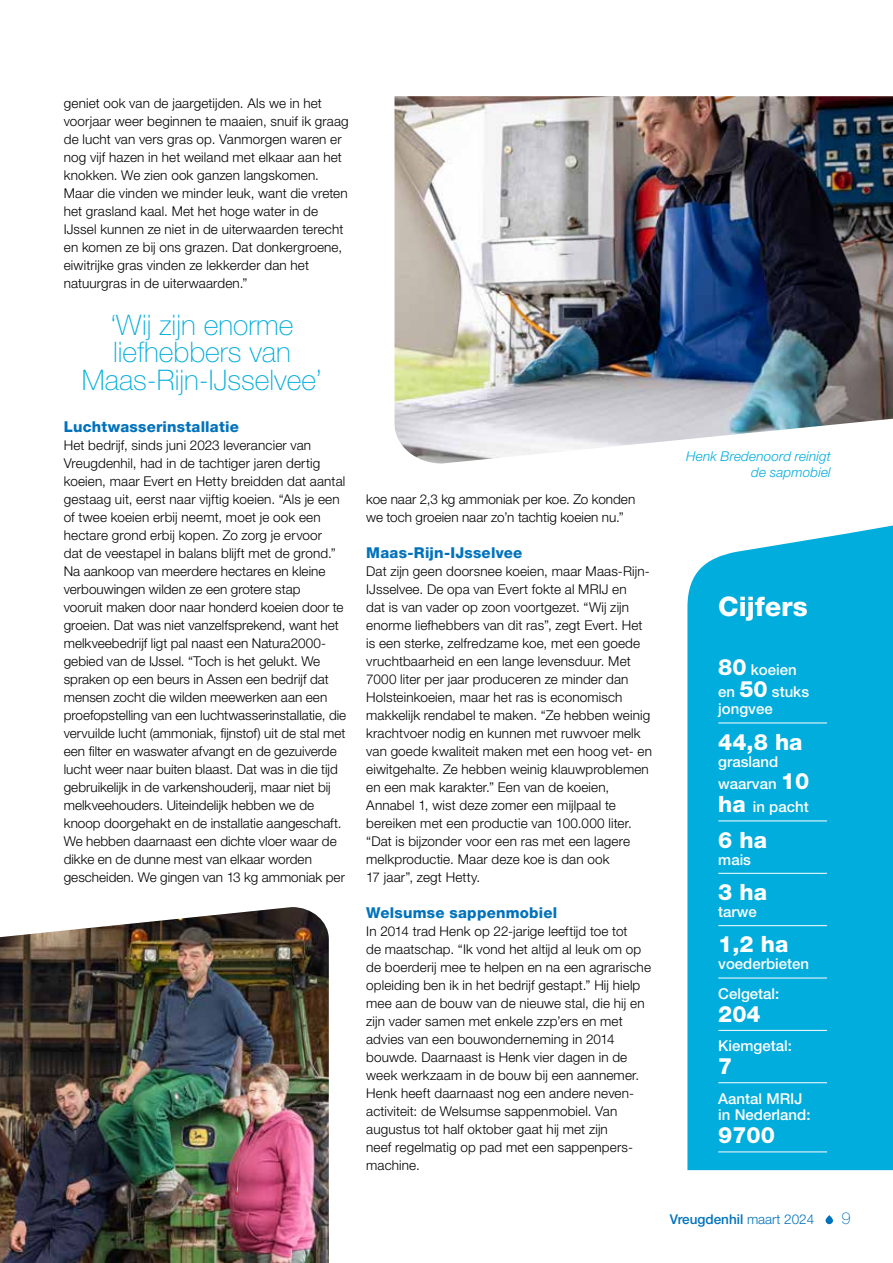
<style>
.page{position:relative;width:893px;height:1263px;background:#fff}
.page>*{position:absolute;margin:0;border:0;box-sizing:border-box;transform-origin:0 0}
.t1{font:100 28.35px/27.5px "Helvetica Neue LT Std";color:#00addc;text-align:center}
.t2{font:800 27px "Helvetica Neue LT Std";color:#fff}
.t3{font:800 22.5px "Helvetica Neue LT Std";color:#fff}
.t4{font:100 16.5px "Helvetica Neue LT Std";color:#0072bc}
.t5{font:500 15px/22.8px "Helvetica Neue LT Std";color:#fff}
.t6{font:800 15px "Helvetica Neue LT Std";letter-spacing:.015em;color:#0072bc}
.t7{font:300 13.5px/18px "Helvetica Neue LT Std";letter-spacing:.01em;color:#000}
.t8{font:italic 300 13.5px/16.5px "Helvetica Neue LT Std";letter-spacing:.01em;color:#00addc;text-align:right}
.t9{font:500 13.5px "Helvetica Neue LT Std";color:#0072bc}
.s1{font-weight:800;font-size:22.5px}
.s2{font-weight:300}
</style>
<div class="page">
<svg style="left:825px;top:1215px;width:8px;height:9px"></svg>
<div style="left:687px;top:525px;width:206px;height:645px;background:#00addc"></div>
<hr style="left:718px;top:723px;width:109px;height:1px;background:#fff">
<hr style="left:718px;top:821px;width:109px;height:1px;background:#fff">
<hr style="left:718px;top:873px;width:109px;height:1px;background:#fff">
<hr style="left:718px;top:925px;width:109px;height:1px;background:#fff">
<hr style="left:718px;top:978px;width:109px;height:1px;background:#fff">
<hr style="left:718px;top:1030px;width:109px;height:1px;background:#fff">
<hr style="left:718px;top:1082px;width:109px;height:1px;background:#fff">
<hr style="left:718px;top:1152px;width:109px;height:1px;background:#fff">
<img style="left:0;top:907px;width:329px;height:356px">
<img style="left:394px;top:96px;width:499px;height:367px">
<p class="t7" style="left:64px;top:94px;width:287px">geniet ook van de jaargetijden. Als we in het voorjaar weer beginnen te maaien, snuif ik graag de lucht van vers gras op. Vanmorgen waren er nog vijf hazen in het weiland met elkaar aan het knokken. We zien ook ganzen langskomen.<br>Maar die vinden we minder leuk, want die vreten het grasland kaal. Met het hoge water in de IJssel kunnen ze niet in de uiterwaarden terecht en komen ze bij ons grazen. Dat donkergroene, eiwitrijke gras vinden ze lekkerder dan het natuurgras in de uiterwaarden.”</p>
<h1 class="t1" style="left:82px;top:311px;width:242px">‘Wij zijn enorme liefhebbers van<br>Maas-Rijn-IJsselvee’</h1>
<p class="t6" style="left:64px;top:418px;width:177px">Luchtwasserinstallatie</p>
<p class="t7" style="left:64px;top:436px;width:284px">Het bedrijf, sinds juni 2023 leverancier van Vreugdenhil, had in de tachtiger jaren dertig koeien, maar Evert en Hetty breidden dat aantal gestaag uit, eerst naar vijftig koeien. “Als je een of twee koeien erbij neemt, moet je ook een hectare grond erbij kopen. Zo zorg je ervoor<br>dat de veestapel in balans blijft met de grond.” Na aankoop van meerdere hectares en kleine verbouwingen wilden ze een grotere stap<br>vooruit maken door naar honderd koeien door te groeien. Dat was niet vanzelfsprekend, want het melkveebedrijf ligt pal naast een Natura2000- gebied van de IJssel. “Toch is het gelukt. We spraken op een beurs in Assen een bedrijf dat mensen zocht die wilden meewerken aan een proefopstelling van een luchtwasserinstallatie, die vervuilde lucht (ammoniak, fijnstof) uit de stal met een filter en waswater afvangt en de gezuiverde lucht weer naar buiten blaast. Dat was in die tijd gebruikelijk in de varkenshouderij, maar niet bij melkveehouders. Uiteindelijk hebben we de knoop doorgehakt en de installatie aangeschaft.<br>We hebben daarnaast een dichte vloer waar de dikke en de dunne mest van elkaar worden gescheiden. We gingen van 13 kg ammoniak per</p>
<p class="t7" style="left:366px;top:490px;width:270px">koe naar 2,3 kg ammoniak per koe. Zo konden we toch groeien naar zo’n tachtig koeien nu.”</p>
<p class="t6" style="left:366px;top:544px;width:158px">Maas-Rijn-IJsselvee</p>
<p class="t7" style="left:366px;top:562px;width:287px">Dat zijn geen doorsnee koeien, maar Maas-Rijn-IJsselvee. De opa van Evert fokte al MRIJ en<br>dat is van vader op zoon voortgezet. “Wij zijn enorme liefhebbers van dit ras”, zegt Evert. Het is een sterke, zelfredzame koe, met een goede vruchtbaarheid en een lange levensduur. Met 7000 liter per jaar produceren ze minder dan Holsteinkoeien, maar het ras is economisch makkelijk rendabel te maken. “Ze hebben weinig krachtvoer nodig en kunnen met ruwvoer melk van goede kwaliteit maken met een hoog vet- en eiwitgehalte. Ze hebben weinig klauwproblemen en een mak karakter.” Een van de koeien, Annabel 1, wist deze zomer een mijlpaal te bereiken met een productie van 100.000 liter. “Dat is bijzonder voor een ras met een lagere melkproductie. Maar deze koe is dan ook<br>17 jaar”, zegt Hetty.</p>
<p class="t6" style="left:366px;top:904px;width:193px">Welsumse sappenmobiel</p>
<p class="t7" style="left:366px;top:922px;width:286px">In 2014 trad Henk op 22-jarige leeftijd toe tot<br>de maatschap. “Ik vond het altijd al leuk om op de boerderij mee te helpen en na een agrarische opleiding ben ik in het bedrijf gestapt.” Hij hielp mee aan de bouw van de nieuwe stal, die hij en zijn vader samen met enkele zzp’ers en met advies van een bouwonderneming in 2014 bouwde. Daarnaast is Henk vier dagen in de week werkzaam in de bouw bij een aannemer.<br>Henk heeft daarnaast nog een andere neven&shy;activiteit: de Welsumse sappenmobiel. Van augustus tot half oktober gaat hij met zijn<br>neef regelmatig op pad met een sappenpers&shy;machine.</p>
<p class="t8" style="left:686px;top:447px;width:146px">Henk Bredenoord reinigt de sapmobiel</p>
<h2 class="t2" style="left:718px;top:591px;width:91px">Cijfers</h2>
<p class="t5" style="left:718px;top:658px;width:92px"><span class="s1">80</span> koeien en <span class="s1">50</span> stuks</p>
<p class="t5" style="left:718px;top:697px;width:56px">jongvee</p>
<h3 class="t3" style="left:718px;top:728px;width:86px">44,8 ha</h3>
<p class="t5" style="left:718px;top:750px;width:92px">grasland waarvan <span class="s1">10 ha</span> in pacht</p>
<h3 class="t3" style="left:718px;top:826px;width:50px">6 ha</h3>
<p class="t5" style="left:718px;top:848px;width:34px">mais</p>
<h3 class="t3" style="left:718px;top:879px;width:50px">3 ha</h3>
<p class="t5" style="left:718px;top:900px;width:40px">tarwe</p>
<h3 class="t3" style="left:718px;top:931px;width:72px">1,2 ha</h3>
<p class="t5" style="left:718px;top:949px;width:92px;line-height:29.5px">voederbieten<br>Celgetal:</p>
<h3 class="t3" style="left:718px;top:1000px;width:44px">204</h3>
<p class="t5" style="left:718px;top:1034px;width:75px">Kiemgetal:</p>
<h3 class="t3" style="left:718px;top:1052px;width:16px">7</h3>
<p class="t5" style="left:718px;top:1090px;width:94px;line-height:16.8px">Aantal MRIJ in Nederland:</p>
<h3 class="t3" style="left:718px;top:1122px;width:58px">9700</h3>
<p class="t9" style="left:670px;top:1211px;width:146px">Vreugdenhil <span class="s2">maart 2024</span></p>
<p class="t4" style="left:841px;top:1209px;width:11px">9</p>
</div>
